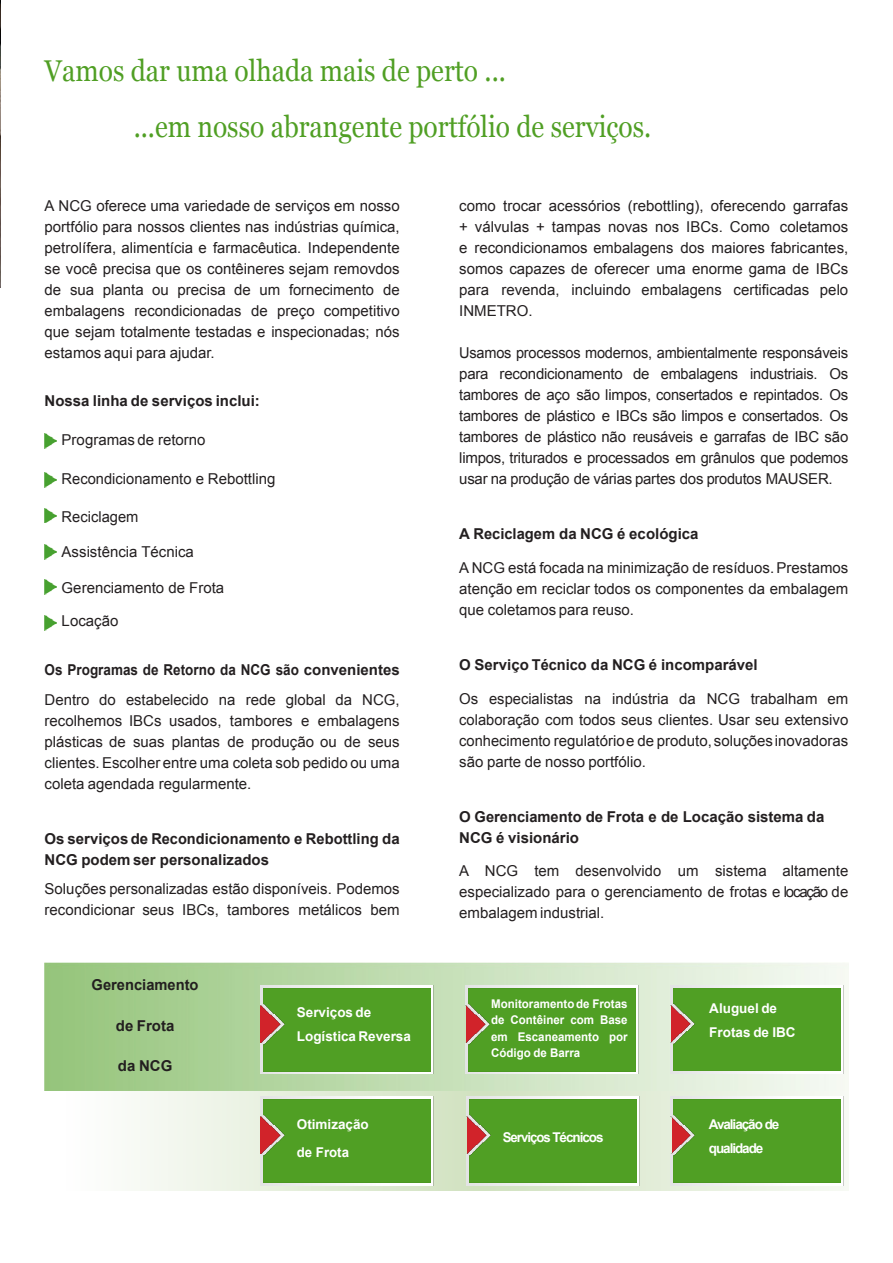
<style>
.page{position:relative;width:893px;height:1263px;background:#fff}
.page>*{position:absolute;margin:0;border:0;box-sizing:border-box;transform-origin:0 0}
.t1{font:30px "Georgia";color:#509f24;scale:.88 1}
.t2{font:15px/21px "Arial";color:#231f20;text-align:justify}
.t3{font:700 15px/21px "Arial";color:#231f20}
.t4{font:700 15px "Arial";color:#231f20;scale:.9 1}
.t5{font:700 13.5px "Arial";color:#fff}
.t6{font:700 13.5px "Arial";letter-spacing:-.075em;color:#fff}
.t7{font:700 12px/16.5px "Arial";color:#fff;text-align:justify;scale:.96 1}
</style>
<div class="page">
<img style="left:0;top:0;width:1px;height:287px">
<img style="left:45px;top:433px;width:11px;height:15px">
<img style="left:45px;top:473px;width:11px;height:15px">
<img style="left:45px;top:508px;width:11px;height:14px">
<img style="left:45px;top:544px;width:11px;height:15px">
<img style="left:45px;top:580px;width:11px;height:15px">
<img style="left:45px;top:615px;width:11px;height:15px">
<img style="left:87px;top:1091px;width:761px;height:100px">
<div style="left:260px;top:1003px;width:37px;height:42px;background:#d1232a"></div>
<div style="left:260px;top:1116px;width:37px;height:42px;background:#d1232a"></div>
<img style="left:261px;top:985px;width:170px;height:89px">
<img style="left:466px;top:985px;width:170px;height:89px">
<img style="left:671px;top:985px;width:173px;height:88px">
<img style="left:261px;top:1097px;width:172px;height:88px">
<img style="left:671px;top:1097px;width:173px;height:88px">
<img style="left:467px;top:1097px;width:173px;height:88px">
<p class="t1" style="left:45px;top:52px;width:526px">Vamos dar uma olhada mais de perto ...</p>
<p class="t1" style="left:134px;top:108px;width:590px">...em nosso abrangente portfólio de serviços.</p>
<p class="t2" style="left:45px;top:195px;width:357px">A NCG oferece uma variedade de serviços em nosso portfólio para nossos clientes nas indústrias química, petrolífera, alimentícia e farmacêutica. Independente se você precisa que os contêineres sejam removdos de sua planta ou precisa de um fornecimento de embalagens recondicionadas de preço competitivo que sejam totalmente testadas e inspecionadas; nós estamos aqui para ajudar.</p>
<p class="t3" style="left:45px;top:390px;width:217px">Nossa linha de serviços inclui:</p>
<p class="t2" style="left:62px;top:429px;width:145px">Programas de retorno</p>
<p class="t2" style="left:62px;top:469px;width:215px">Recondicionamento e Rebottling</p>
<p class="t2" style="left:62px;top:506px;width:78px">Reciclagem</p>
<p class="t2" style="left:62px;top:541px;width:134px">Assistência Técnica</p>
<p class="t2" style="left:62px;top:577px;width:164px">Gerenciamento de Frota</p>
<p class="t2" style="left:62px;top:610px;width:58px">Locação</p>
<p class="t4" style="left:45px;top:660px;width:396px">Os Programas de Retorno da NCG são convenientes</p>
<p class="t2" style="left:45px;top:689px;width:357px">Dentro do estabelecido na rede global da NCG, recolhemos IBCs usados, tambores e embalagens plásticas de suas plantas de produção ou de seus clientes. Escolher entre uma coleta sob pedido ou uma coleta agendada regularmente.</p>
<p class="t3" style="left:45px;top:828px;width:357px">Os serviços de Recondicionamento e Rebottling da<br>NCG podem ser personalizados</p>
<p class="t2" style="left:45px;top:879px;width:357px">Soluções personalizadas estão disponíveis. Podemos recondicionar seus IBCs, tambores metálicos bem</p>
<p class="t3" style="left:92px;top:975px;width:109px">Gerenciamento</p>
<p class="t3" style="left:116px;top:1015px;width:60px">de Frota</p>
<p class="t3" style="left:118px;top:1056px;width:56px">da NCG</p>
<p class="t5" style="left:297px;top:1003px;width:76px">Serviços de</p>
<p class="t5" style="left:297px;top:1027px;width:116px">Logística Reversa</p>
<p class="t5" style="left:297px;top:1115px;width:74px">Otimização</p>
<p class="t5" style="left:297px;top:1143px;width:54px">de Frota</p>
<p class="t2" style="left:459px;top:195px;width:391px">como trocar acessórios (rebottling), oferecendo garrafas + válvulas + tampas novas nos IBCs. Como coletamos e recondicionamos embalagens dos maiores fabricantes, somos capazes de oferecer uma enorme gama de IBCs para revenda, incluindo embalagens certificadas pelo INMETRO.</p>
<p class="t2" style="left:459px;top:342px;width:391px">Usamos processos modernos, ambientalmente responsáveis para recondicionamento de embalagens industriais. Os tambores de aço são limpos, consertados e repintados. Os tambores de plástico e IBCs são limpos e consertados. Os tambores de plástico não reusáveis e garrafas de IBC são limpos, triturados e processados em grânulos que podemos usar na produção de várias partes dos produtos MAUSER.</p>
<p class="t3" style="left:459px;top:524px;width:241px">A Reciclagem da NCG é ecológica</p>
<p class="t2" style="left:459px;top:557px;width:391px">A NCG está focada na minimização de resíduos. Prestamos atenção em reciclar todos os componentes da embalagem que coletamos para reuso.</p>
<p class="t3" style="left:459px;top:654px;width:300px">O Serviço Técnico da NCG é incomparável</p>
<p class="t2" style="left:459px;top:688px;width:391px">Os especialistas na indústria da NCG trabalham em colaboração com todos seus clientes. Usar seu extensivo conhecimento regulatório e de produto, soluções inovadoras são parte de nosso portfólio.</p>
<p class="t3" style="left:459px;top:806px;width:367px">O Gerenciamento de Frota e de Locação sistema da<br>NCG é visionário</p>
<p class="t2" style="left:459px;top:861px;width:391px">A NCG tem desenvolvido um sistema altamente especializado para o gerenciamento de frotas e locação de embalagem industrial.</p>
<p class="t7" style="left:491px;top:996px;width:144px">Monitoramento de Frotas de Contêiner com Base em Escaneamento por Código de Barra</p>
<p class="t5" style="left:709px;top:999px;width:69px">Aluguel de</p>
<p class="t5" style="left:709px;top:1023px;width:88px">Frotas de IBC</p>
<p class="t6" style="left:503px;top:1128px;width:102px">Serviços Técnicos</p>
<p class="t6" style="left:709px;top:1115px;width:72px">Avaliação de</p>
<p class="t6" style="left:709px;top:1139px;width:56px">qualidade</p>
</div>
